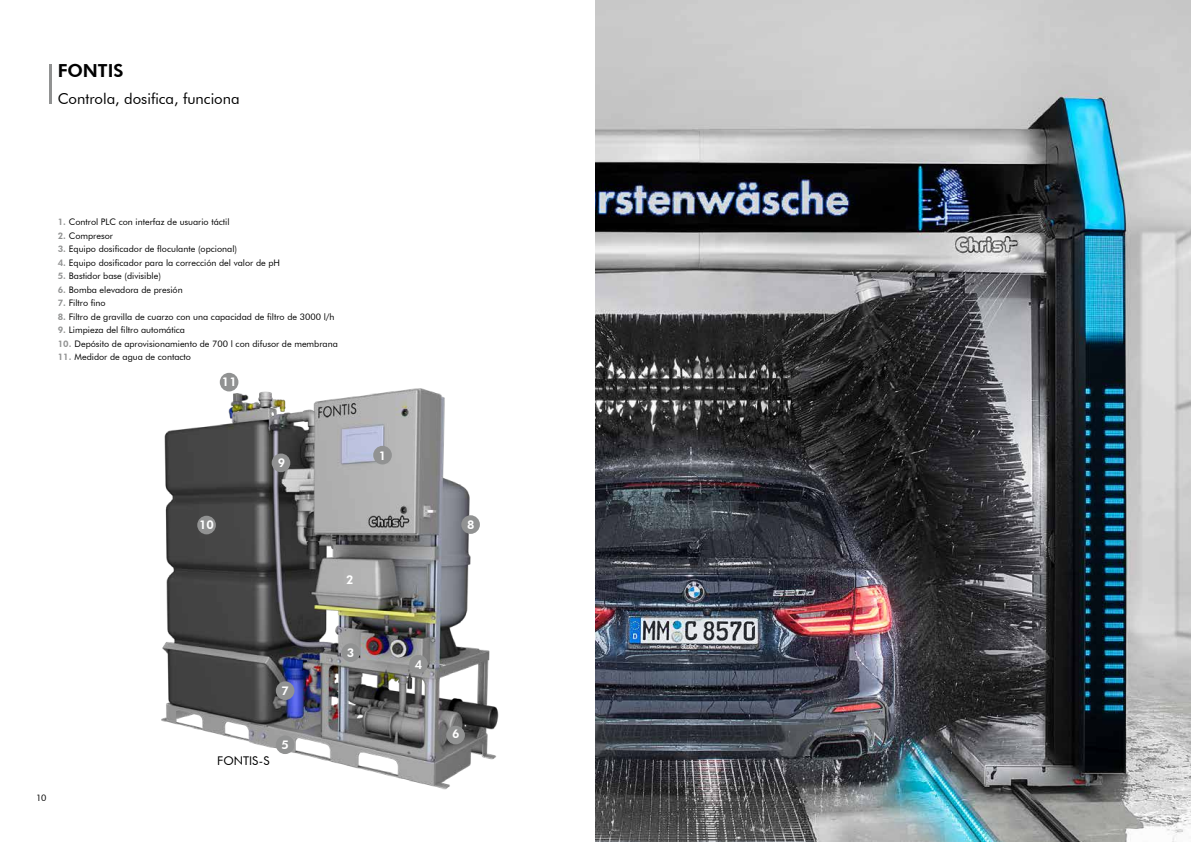
<style>
.page{position:relative;width:1191px;height:842px;background:#fff}
.page>*{position:absolute;margin:0;border:0;box-sizing:border-box;transform-origin:0 0}
.t1{font:800 18px "Futura BT";color:#000}
.t2{font:15px "Futura BT";color:#000}
.t3{font:800 12.1px "Futura BT";color:#fff}
.t4{font:12px "Futura BT";color:#000}
.t5{font:9px "Futura BT";color:#000}
.s1{font-weight:800;color:#919292}
</style>
<div class="page">
<hr style="left:50px;top:64px;width:2px;height:39px;background:#919292">
<img style="left:161px;top:384px;width:338px;height:406px">
<div style="left:373px;top:446px;width:19px;height:18px;background:#919292;border-radius:50%"></div>
<div style="left:446px;top:726px;width:19px;height:18px;background:#919292;border-radius:50%"></div>
<div style="left:341px;top:643px;width:19px;height:19px;background:#919292;border-radius:50%"></div>
<div style="left:409px;top:655px;width:19px;height:18px;background:#919292;border-radius:50%"></div>
<div style="left:276px;top:735px;width:18px;height:19px;background:#919292;border-radius:50%"></div>
<div style="left:276px;top:681px;width:18px;height:19px;background:#919292;border-radius:50%"></div>
<div style="left:461px;top:515px;width:19px;height:19px;background:#919292;border-radius:50%"></div>
<div style="left:272px;top:453px;width:18px;height:19px;background:#919292;border-radius:50%"></div>
<div style="left:197px;top:516px;width:19px;height:18px;background:#919292;border-radius:50%"></div>
<div style="left:220px;top:373px;width:18px;height:18px;background:#919292;border-radius:50%"></div>
<img style="left:595px;top:0;width:596px;height:842px">
<h1 class="t1" style="left:58px;top:59px;width:67px">FONTIS</h1>
<h2 class="t2" style="left:58px;top:89px;width:183px">Controla, dosifica, funciona</h2>
<p class="t5" style="left:58px;top:216px;width:173px"><span class="s1">1.</span> Control PLC con interfaz de usuario táctil</p>
<p class="t5" style="left:58px;top:230px;width:57px"><span class="s1">2.</span> Compresor</p>
<p class="t5" style="left:58px;top:243px;width:181px"><span class="s1">3.</span> Equipo dosificador de floculante (opcional)</p>
<p class="t5" style="left:58px;top:257px;width:224px"><span class="s1">4.</span> Equipo dosificador para la corrección del valor de pH</p>
<p class="t5" style="left:58px;top:270px;width:105px"><span class="s1">5.</span> Bastidor base (divisible)</p>
<p class="t5" style="left:58px;top:284px;width:127px"><span class="s1">6.</span> Bomba elevadora de presión</p>
<p class="t5" style="left:58px;top:297px;width:50px"><span class="s1">7.</span> Filtro fino</p>
<p class="t5" style="left:58px;top:311px;width:278px"><span class="s1">8.</span> Filtro de gravilla de cuarzo con una capacidad de filtro de 3000 l/h</p>
<p class="t5" style="left:58px;top:324px;width:129px"><span class="s1">9.</span> Limpieza del filtro automática</p>
<p class="t5" style="left:58px;top:338px;width:282px"><span class="s1">10.</span> Depósito de aprovisionamiento de 700 l con difusor de membrana</p>
<p class="t5" style="left:58px;top:351px;width:135px"><span class="s1">11.</span> Medidor de agua de contacto</p>
<h3 class="t3" style="left:222px;top:375px;width:16px">11</h3>
<p class="t5" style="left:36px;top:792px;width:12px">10</p>
<h3 class="t3" style="left:199px;top:517px;width:16px">10</h3>
<h3 class="t3" style="left:278px;top:456px;width:9px">9</h3>
<h3 class="t3" style="left:281px;top:684px;width:9px">7</h3>
<h3 class="t4" style="left:217px;top:753px;width:54px">FONTIS-S</h3>
<h3 class="t3" style="left:281px;top:737px;width:9px">5</h3>
<h3 class="t3" style="left:346px;top:572px;width:9px">2</h3>
<h3 class="t3" style="left:347px;top:645px;width:9px">3</h3>
<h3 class="t3" style="left:379px;top:448px;width:9px">1</h3>
<h3 class="t3" style="left:467px;top:518px;width:9px">8</h3>
<h3 class="t3" style="left:415px;top:657px;width:9px">4</h3>
<h3 class="t3" style="left:452px;top:726px;width:9px">6</h3>
</div>
